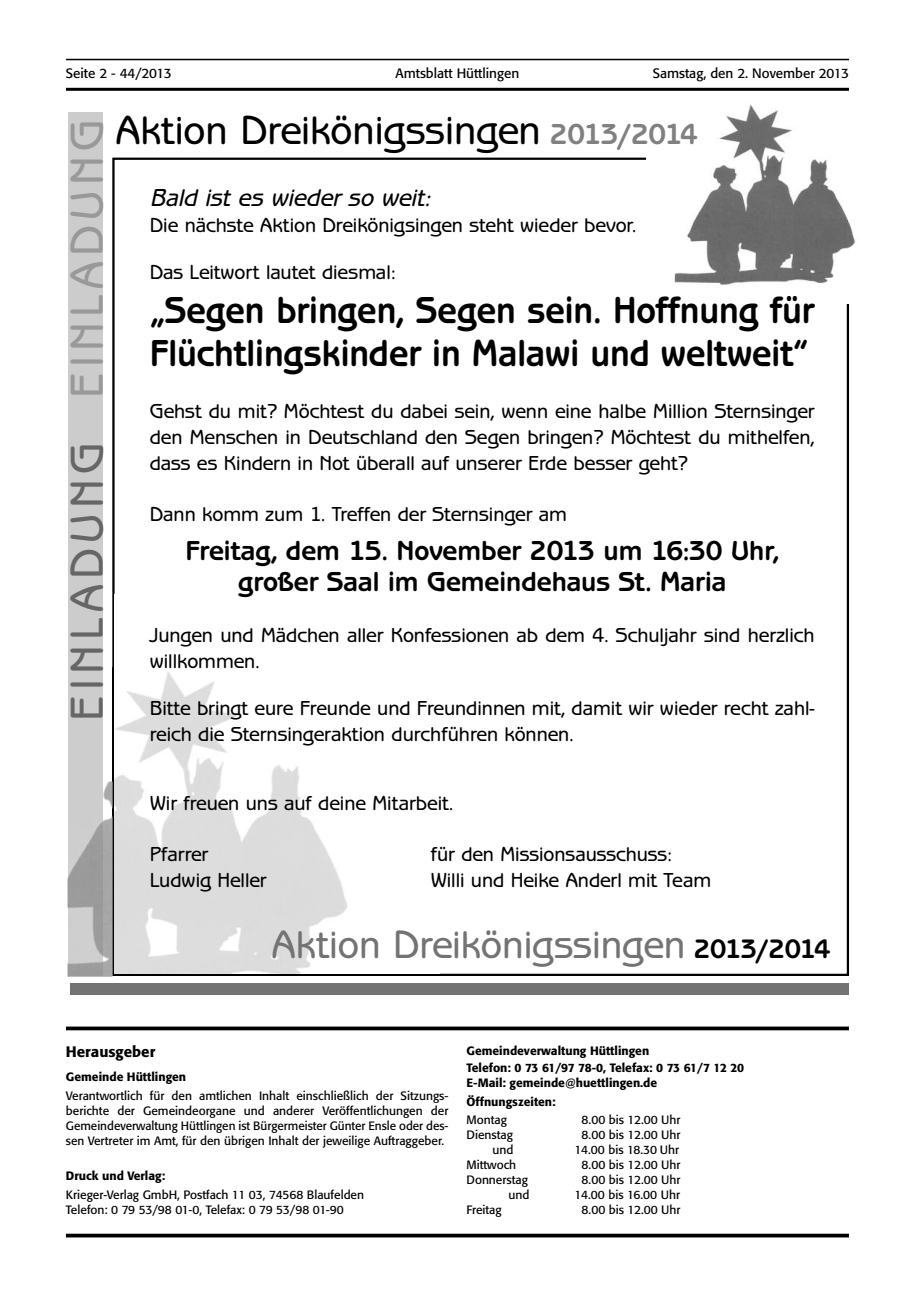
<style>
.page{position:relative;width:915px;height:1297px;background:#fff}
.page>*{position:absolute;margin:0;border:0;box-sizing:border-box;transform-origin:0 0}
.t1{font:47.85px "Benjamin Gothic Medium";letter-spacing:.11em;color:#666}
.t2{font:42px "Benjamin Gothic Medium";letter-spacing:-.005em;color:#000}
.t3{font:40.8px "Benjamin Gothic Medium";letter-spacing:-.005em;color:#737373}
.t4{font:39px/43.7px "Benjamin Gothic Bold";color:#000;scale:.95 1}
.t5{font:28.5px/30.8px "Benjamin Gothic Bold";color:#000;text-align:center}
.t6{font:italic 25.5px "Benjamin Gothic Medium";color:#000}
.t7{font:21px/25.8px "Benjamin Gothic Medium";letter-spacing:-.005em;color:#000}
.t8{font:500 15px "Formata";color:#000}
.t9{font:13.5px "Formata";color:#000}
.t10{font:12px/15.1px "Formata";color:#000;text-align:justify}
.t11{font:500 12px/17.2px "Formata";color:#000}
.s1{color:#999}
.s2{font-family:"Benjamin Gothic Bold";font-size:30px;color:#808080}
.s3{font-family:"Benjamin Gothic Bold";font-size:27.75px;color:#000}
</style>
<div class="page">
<hr style="left:66px;top:59px;width:782px;height:1px;background:#000">
<hr style="left:66px;top:88px;width:782px;height:3px;background:#000">
<svg style="left:66px;top:1026px;width:782px;height:4px;background:#242424"></svg>
<hr style="left:66px;top:1234px;width:782px;height:3px;background:#000">
<div style="left:69px;top:112px;width:34px;height:864px;background:#ccc"></div>
<img style="left:114px;top:671px;width:234px;height:303px">
<img style="left:674px;top:104px;width:182px;height:181px">
<img style="left:67px;top:667px;width:46px;height:310px">
<img style="left:69px;top:667px;width:34px;height:309px">
<div style="left:70px;top:983px;width:778px;height:12px;background:#737373"></div>
<p class="t9" style="left:66px;top:68px;width:107px">Seite 2 - 44/2013</p>
<p class="t9" style="left:395px;top:68px;width:125px">Amtsblatt Hüttlingen</p>
<p class="t9" style="left:652px;top:68px;width:198px">Samstag, den 2. November 2013</p>
<h1 class="t1" style="left:71px;top:721px;width:602px;rotate:-90deg">EINLADUNG <span class="s1">EINLADUNG</span></h1>
<h2 class="t2" style="left:116px;top:116px;width:583px">Aktion Dreikönigssingen <span class="s2">2013/2014</span></h2>
<p class="t6" style="left:150px;top:189px;width:286px">Bald ist es wieder so weit:</p>
<p class="t7" style="left:150px;top:214px;width:488px">Die nächste Aktion Dreikönigsingen steht wieder bevor.</p>
<p class="t7" style="left:150px;top:261px;width:247px">Das Leitwort lautet diesmal:</p>
<h3 class="t4" style="left:150px;top:292px;width:701px">„Segen bringen, Segen sein. Hoffnung für<br>Flüchtlingskinder in Malawi und weltweit“</h3>
<p class="t7" style="left:150px;top:400px;width:666px;text-align:justify">Gehst du mit? Möchtest du dabei sein, wenn eine halbe Million Sternsinger den Menschen in Deutschland den Segen bringen? Möchtest du mithelfen, dass es Kindern in Not überall auf unserer Erde besser geht?</p>
<p class="t7" style="left:150px;top:503px;width:418px">Dann komm zum 1. Treffen der Sternsinger am</p>
<h3 class="t5" style="left:185px;top:538px;width:595px">Freitag, dem 15. November 2013 um 16:30 Uhr, großer Saal im Gemeindehaus St. Maria</h3>
<p class="t7" style="left:150px;top:624px;width:666px">Jungen und Mädchen aller Konfessionen ab dem 4. Schuljahr sind herzlich willkommen.</p>
<p class="t7" style="left:150px;top:697px;width:666px">Bitte bringt eure Freunde und Freundinnen mit, damit wir wieder recht zahl&shy;reich die Sternsingeraktion durchführen können.</p>
<p class="t7" style="left:150px;top:792px;width:305px">Wir freuen uns auf deine Mitarbeit.</p>
<p class="t7" style="left:150px;top:843px;width:60px">Pfarrer</p>
<p class="t7" style="left:430px;top:843px;width:243px">für den Missionsausschuss:</p>
<p class="t7" style="left:150px;top:869px;width:118px">Ludwig Heller</p>
<p class="t7" style="left:430px;top:869px;width:282px">Willi und Heike Anderl mit Team</p>
<h3 class="t3" style="left:272px;top:931px;width:559px">Aktion Dreikönigssingen <span class="s3">2013/2014</span></h3>
<p class="t8" style="left:66px;top:1045px;width:91px">Herausgeber</p>
<p class="t11" style="left:66px;top:1069px;width:122px">Gemeinde Hüttlingen</p>
<p class="t10" style="left:66px;top:1089px;width:384px">Verantwortlich für den amtlichen Inhalt einschließlich der Sitzungs&shy;berichte der Gemeindeorgane und anderer Veröffentlichungen der Gemeindeverwaltung Hüttlingen ist Bürgermeister Günter Ensle oder des&shy;sen Vertreter im Amt, für den übrigen Inhalt der jeweilige Auftraggeber.</p>
<p class="t11" style="left:66px;top:1168px;width:101px">Druck und Verlag:</p>
<p class="t10" style="left:66px;top:1188px;width:299px">Krieger-Verlag GmbH, Postfach 11 03, 74568 Blaufelden<br>Telefon: 0 79 53/98 01-0, Telefax: 0 79 53/98 01-90</p>
<p class="t11" style="left:466px;top:1043px;width:279px">Gemeindeverwaltung Hüttlingen<br>Telefon: 0 73 61/97 78-0, Telefax: 0 73 61/7 12 20</p>
<p class="t11" style="left:466px;top:1074px;width:192px;line-height:19.4px">E-Mail: gemeinde@huettlingen.de<br>Öffnungszeiten:</p>
<p class="t10" style="left:466px;top:1113px;width:42px">Montag</p>
<p class="t10" style="left:581px;top:1113px;width:100px">8.00 bis 12.00 Uhr</p>
<p class="t10" style="left:466px;top:1128px;width:48px">Dienstag</p>
<p class="t10" style="left:581px;top:1128px;width:100px">8.00 bis 12.00 Uhr</p>
<p class="t10" style="left:492px;top:1143px;width:22px">und</p>
<p class="t10" style="left:574px;top:1143px;width:106px">14.00 bis 18.30 Uhr</p>
<p class="t10" style="left:466px;top:1158px;width:51px">Mittwoch</p>
<p class="t10" style="left:581px;top:1158px;width:100px">8.00 bis 12.00 Uhr</p>
<p class="t10" style="left:466px;top:1173px;width:63px">Donnerstag</p>
<p class="t10" style="left:581px;top:1173px;width:100px">8.00 bis 12.00 Uhr</p>
<p class="t10" style="left:508px;top:1188px;width:22px">und</p>
<p class="t10" style="left:574px;top:1188px;width:107px">14.00 bis 16.00 Uhr</p>
<p class="t10" style="left:466px;top:1203px;width:37px">Freitag</p>
<p class="t10" style="left:581px;top:1203px;width:100px">8.00 bis 12.00 Uhr</p>
</div>
